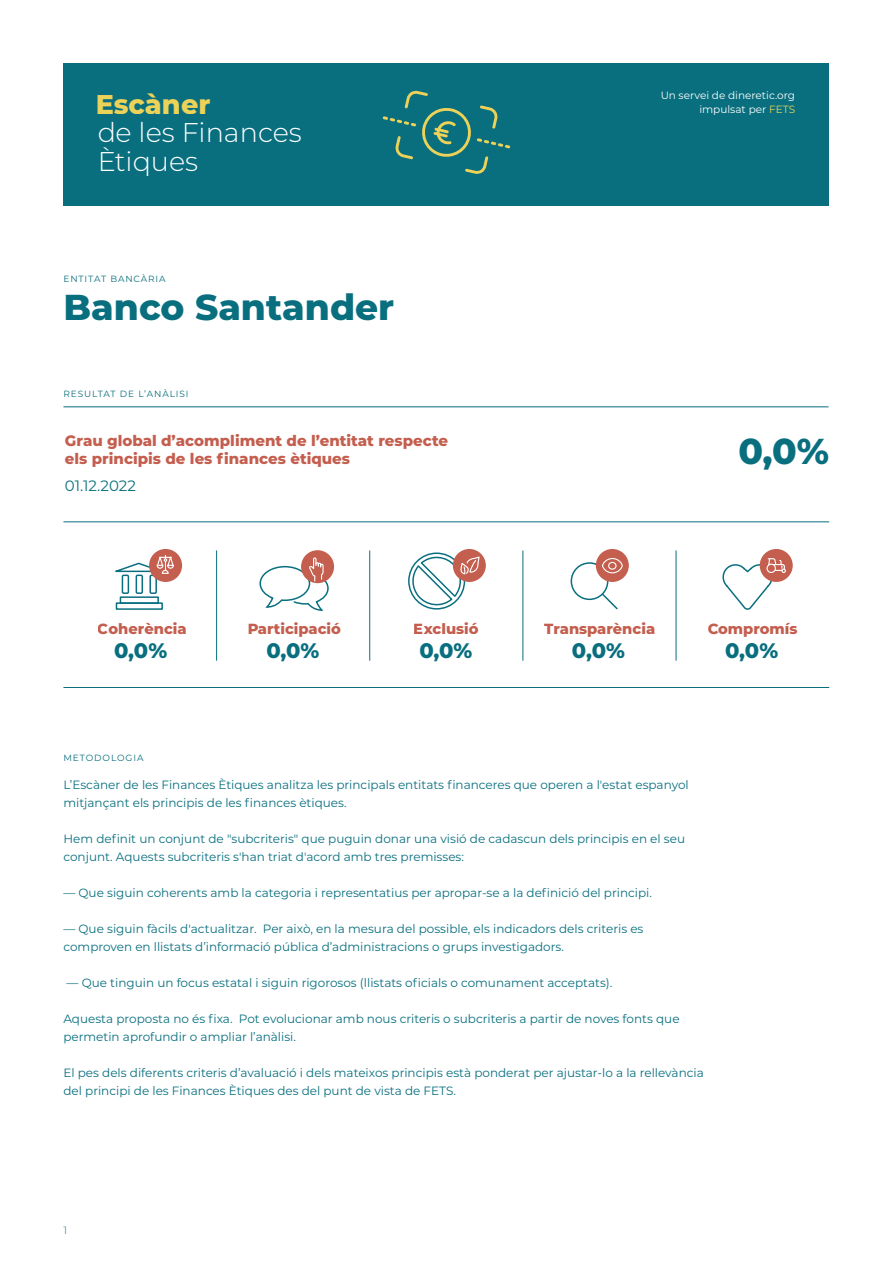
<style>
.page{position:relative;width:893px;height:1263px;background:#fff}
.page>*{position:absolute;margin:0;border:0;box-sizing:border-box;transform-origin:0 0}
.t1{font:800 36px "Montserrat";color:#096f7f}
.t2{font:300 27.15px/28.5px "Montserrat";color:#fff}
.t3{font:800 27.15px "Montserrat";color:#ecd258}
.t4{font:800 21px "Montserrat";color:#096f7f}
.t5{font:800 15px/18px "Montserrat";color:#c45e4e}
.t6{font:15px "Montserrat";color:#096f7f}
.t7{font:800 14.7px "Montserrat";color:#c45e4e}
.t8{font:12px/18px "Montserrat";color:#096f7f}
.t9{font:10.5px "Montserrat";color:#fff}
.t10{font:300 10.5px "Montserrat";color:#096f7f}
.t11{font:9px "Montserrat";letter-spacing:.1em;color:#096f7f}
.s1{color:#ecd258}
</style>
<div class="page">
<div style="left:63px;top:63px;width:765px;height:142px;background:#096f7f"></div>
<svg style="left:383px;top:91px;width:127px;height:83px"></svg>
<hr style="left:63px;top:406px;width:766px;height:1px;background:#096f7f">
<hr style="left:63px;top:521px;width:766px;height:1px;background:#096f7f">
<hr style="left:63px;top:687px;width:766px;height:1px;background:#096f7f">
<div style="left:116px;top:602px;width:47px;height:8px;border:2px solid #096f7f"></div>
<div style="left:120px;top:596px;width:39px;height:8px;border:2px solid #096f7f"></div>
<div style="left:122px;top:574px;width:7px;height:20px;border:2px solid #096f7f"></div>
<div style="left:149px;top:574px;width:8px;height:20px;border:2px solid #096f7f"></div>
<div style="left:136px;top:574px;width:7px;height:20px;border:2px solid #096f7f"></div>
<div style="left:149px;top:549px;width:33px;height:33px;background:#c45e4e;border-radius:50%"></div>
<svg style="left:115px;top:555px;width:59px;height:19px"></svg>
<div style="left:408px;top:552px;width:57px;height:58px;border:2px solid #096f7f;border-radius:50%"></div>
<div style="left:453px;top:549px;width:33px;height:33px;background:#c45e4e;border-radius:50%"></div>
<svg style="left:409px;top:554px;width:71px;height:54px"></svg>
<div style="left:760px;top:549px;width:33px;height:33px;background:#c45e4e;border-radius:50%"></div>
<svg style="left:722px;top:558px;width:64px;height:51px"></svg>
<div style="left:571px;top:562px;width:37px;height:38px;border:2px solid #096f7f;border-radius:50%"></div>
<svg style="left:601px;top:592px;width:17px;height:18px"></svg>
<div style="left:596px;top:549px;width:33px;height:33px;background:#c45e4e;border-radius:50%"></div>
<div style="left:602px;top:558px;width:21px;height:15px;border:1px solid #fff;border-radius:50%"></div>
<div style="left:608px;top:562px;width:9px;height:8px;border:1px solid #fff;border-radius:50%"></div>
<div style="left:301px;top:550px;width:33px;height:33px;background:#c45e4e;border-radius:50%"></div>
<svg style="left:259px;top:557px;width:70px;height:54px"></svg>
<hr style="left:216px;top:550px;width:1px;height:111px;background:#096f7f">
<hr style="left:369px;top:550px;width:1px;height:111px;background:#096f7f">
<hr style="left:522px;top:550px;width:1px;height:111px;background:#096f7f">
<hr style="left:676px;top:550px;width:1px;height:111px;background:#096f7f">
<h2 class="t3" style="left:96px;top:84px;width:116px">Escàner</h2>
<h2 class="t2" style="left:97px;top:117px;width:206px">de les Finances<br>Ètiques</h2>
<p class="t11" style="left:63px;top:272px;width:104px">ENTITAT BANCÀRIA</p>
<h1 class="t1" style="left:63px;top:281px;width:332px">Banco Santander</h1>
<p class="t11" style="left:63px;top:388px;width:127px">RESULTAT DE L’ANÀLISI</p>
<p class="t5" style="left:65px;top:431px;width:385px">Grau global d’acompliment de l’entitat respecte els principis de les finances ètiques</p>
<p class="t6" style="left:65px;top:475px;width:73px">01.12.2022</p>
<p class="t7" style="left:98px;top:618px;width:90px">Coherència</p>
<h3 class="t4" style="left:114px;top:635px;width:54px">0,0%</h3>
<p class="t11" style="left:63px;top:752px;width:82px">METODOLOGIA</p>
<p class="t7" style="left:247px;top:618px;width:95px">Participació</p>
<h3 class="t4" style="left:266px;top:635px;width:54px">0,0%</h3>
<p class="t7" style="left:414px;top:618px;width:66px">Exclusió</p>
<h3 class="t4" style="left:419px;top:635px;width:54px">0,0%</h3>
<p class="t9" style="left:660px;top:88px;width:136px">Un servei de dineretic.org</p>
<p class="t9" style="left:699px;top:102px;width:97px">impulsat per <span class="s1">FETS</span></p>
<h1 class="t1" style="left:738px;top:425px;width:92px">0,0%</h1>
<p class="t7" style="left:544px;top:618px;width:112px">Transparència</p>
<h3 class="t4" style="left:572px;top:635px;width:54px">0,0%</h3>
<p class="t7" style="left:707px;top:618px;width:91px">Compromís</p>
<h3 class="t4" style="left:725px;top:635px;width:54px">0,0%</h3>
<p class="t8" style="left:63px;top:775px;width:627px">L’Escàner de les Finances Ètiques analitza les principals entitats financeres que operen a l'estat espanyol mitjançant els principis de les finances ètiques.</p>
<p class="t8" style="left:63px;top:829px;width:623px">Hem definit un conjunt de "subcriteris" que puguin donar una visió de cadascun dels principis en el seu conjunt. Aquests subcriteris s'han triat d'acord amb tres premisses:</p>
<p class="t8" style="left:63px;top:883px;width:590px">— Que siguin coherents amb la categoria i representatius per apropar-se a la definició del principi.</p>
<p class="t8" style="left:63px;top:919px;width:581px">— Que siguin fàcils d'actualitzar. Per això, en la mesura del possible, els indicadors dels criteris es comproven en llistats d’informació pública d’administracions o grups investigadors.</p>
<p class="t8" style="left:67px;top:973px;width:547px">— Que tinguin un focus estatal i siguin rigorosos (llistats oficials o comunament acceptats).</p>
<p class="t8" style="left:63px;top:1009px;width:618px">Aquesta proposta no és fixa. Pot evolucionar amb nous criteris o subcriteris a partir de noves fonts que permetin aprofundir o ampliar l’anàlisi.</p>
<p class="t8" style="left:63px;top:1063px;width:642px">El pes dels diferents criteris d’avaluació i dels mateixos principis està ponderat per ajustar-lo a la rellevància del principi de les Finances Ètiques des del punt de vista de FETS.</p>
<p class="t10" style="left:63px;top:1223px;width:5px">1</p>
</div>
